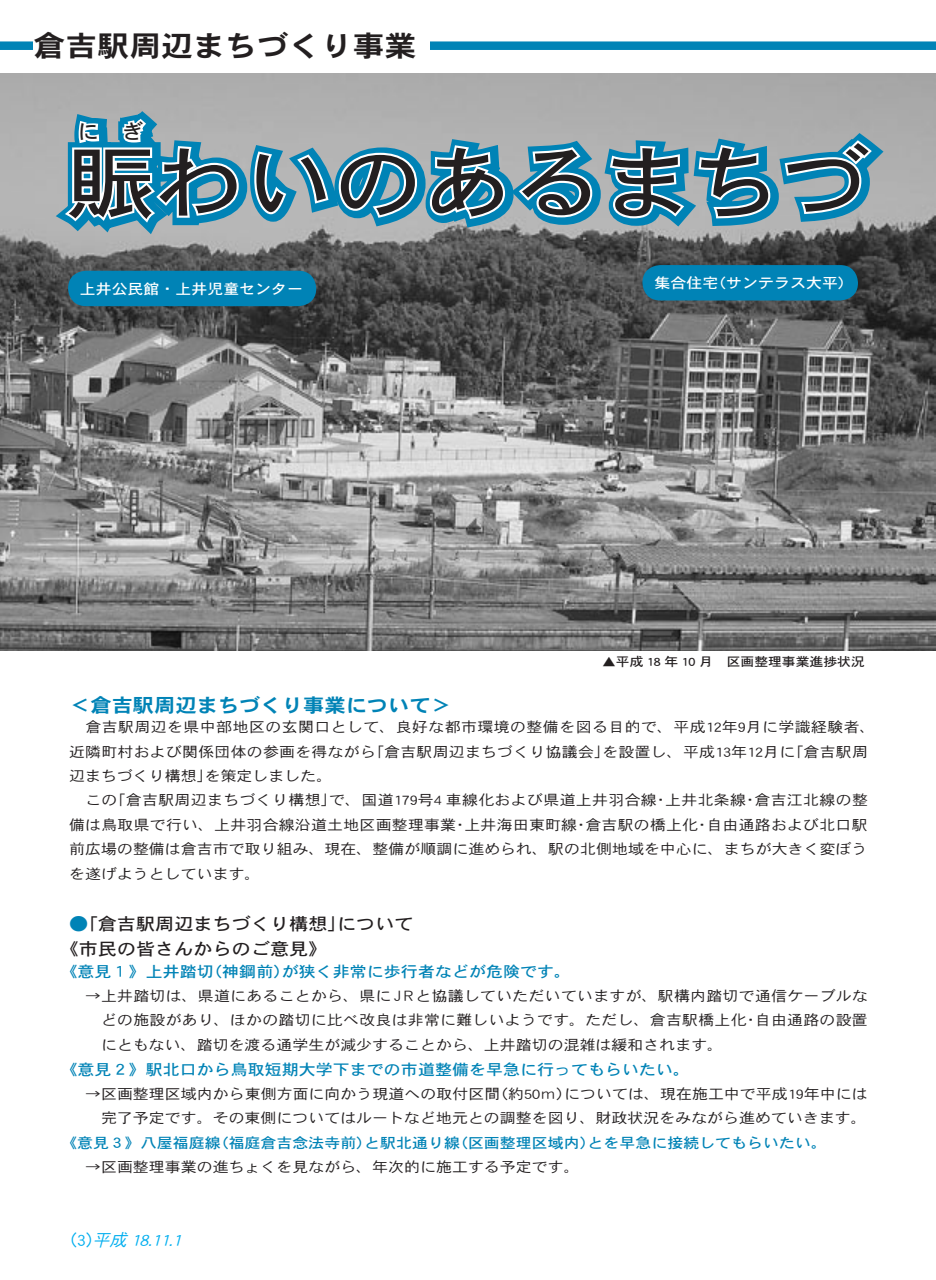
<style>
.page{position:relative;width:936px;height:1280px;background:#fff}
.page>*{position:absolute;margin:0;border:0;box-sizing:border-box;transform-origin:0 0}
.t1{font:80.4px "DFHS Gothic Std W5";color:#231f20;scale:1.11 1}
.t2{font:28.65px "DFHS Gothic Std W7";color:#231f20;scale:1.11 1}
.t3{font:21.3px "DFHS Gothic Std W5";color:#231f20}
.t4{font:19.2px "DFHS Gothic Std W7";color:#0083b6;scale:1.11 1}
.t5{font:17.25px/24.5px "DFHS Gothic Std W5";color:#231f20;scale:1.11 1}
.t6{font:italic 16.95px "DFHS Gothic Std W3";color:#00aeef}
.t7{font:16.95px "DFHS Gothic Std W3";color:#00aeef}
.t8{font:15.3px "DFHS Gothic Std W5";color:#0083b6;scale:1.11 1}
.t9{font:14.4px/24.5px "DFHS Gothic Std W3";letter-spacing:.01em;color:#231f20;scale:1.11 1}
.t10{font:14.4px "DFHS Gothic Std W5";color:#0083b6;scale:1.11 1}
.t11{font:14.4px "DFHS Gothic Std W5";color:#fff;scale:1.11 1}
.t12{font:12.45px "DFHS Gothic Std W5";color:#231f20;scale:1.11 1}
.s1{color:#0083b6}
</style>
<div class="page">
<img style="left:0;top:74px;width:935px;height:577px">
<svg style="left:40px;top:100px;width:854px;height:149px;background:#8cabb7"></svg>
<div style="left:68px;top:271px;width:248px;height:35px;background:#0083b6"></div>
<div style="left:642px;top:265px;width:215px;height:35px;background:#0083b6"></div>
<div style="left:0;top:41px;width:935px;height:9px;background:#0083b6"></div>
<div style="left:34px;top:31px;width:395px;height:34px;background:#fff"></div>
<h2 class="t2" style="left:34px;top:30px;width:346px">倉吉駅周辺まちづくり事業</h2>
<h3 class="t3" style="left:122px;top:120px;width:23px">ぎ</h3>
<h3 class="t3" style="left:78px;top:120px;width:23px">に</h3>
<h1 class="t1" style="left:66px;top:139px;width:806px">賑わいのあるまちづ　</h1>
<p class="t11" style="left:80px;top:281px;width:203px">上井公民館・上井児童センター</p>
<p class="t11" style="left:654px;top:275px;width:59px">集合住宅</p>
<p class="t11" style="left:710px;top:275px;width:131px">（サンテラス大平(</p>
<p class="t12" style="left:602px;top:654px;width:238px">▲平成 18 年 10 月　区画整理事業進捗状況</p>
<h3 class="t4" style="left:69px;top:694px;width:346px">＜倉吉駅周辺まちづくり事業について&lt;</h3>
<p class="t9" style="left:787px;top:714px;width:81px;text-indent:-718px">　倉吉駅周辺を県中部地区の玄関口として、良好な都市環境の整備を図る目的で、平成12年9月に学識経験者、「倉吉駅周</p>
<p class="t9" style="left:205px;top:739px;width:156px;text-indent:-136px">近隣町村および関係団体の参画を得ながらを策定しました。</p>
<p class="t9" style="left:368px;top:739px;width:220px">「倉吉駅周辺まちづくり協議会」</p>
<p class="t9" style="left:602px;top:739px;width:175px">を設置し、平成13年12月に</p>
<p class="t9" style="left:69px;top:763px;width:131px">辺まちづくり構想」</p>
<p class="t9" style="left:110px;top:788px;width:494px">「倉吉駅周辺まちづくり構想で」、国道179号4 車線化および県道上井羽合線</p>
<p class="t9" style="left:754px;top:788px;width:104px">倉吉江北線の整</p>
<p class="t9" style="left:665px;top:788px;width:74px">上井北条線</p>
<p class="t9" style="left:69px;top:788px;width:45px">　この</p>
<p class="t9" style="left:653px;top:788px;width:16px">・</p>
<p class="t9" style="left:742px;top:788px;width:16px">・</p>
<p class="t9" style="left:585px;top:812px;width:103px">倉吉駅の橋上化</p>
<p class="t9" style="left:706px;top:812px;width:147px">自由通路および北口駅</p>
<p class="t9" style="left:69px;top:812px;width:720px">備は鳥取県で行い、上井羽合線沿道土地区画整理事業<br>前広場の整備は倉吉市で取り組み、現在、整備が順調に進められ、駅の北側地域を中心に、まちが大きく変ぼうを遂げようとしています。</p>
<p class="t5" style="left:337px;top:911px;width:70px">について</p>
<p class="t9" style="left:464px;top:812px;width:103px">上井海田東町線</p>
<p class="t9" style="left:452px;top:812px;width:16px">・</p>
<p class="t9" style="left:573px;top:812px;width:16px">・</p>
<p class="t9" style="left:694px;top:812px;width:16px">・</p>
<p class="t5" style="left:60px;top:911px;width:260px;text-indent:10px"><span class="s1">●</span>「倉吉駅周辺まちづくり構想」《市民の皆さんからのご意見《</p>
<p class="t8" style="left:282px;top:964px;width:262px">が狭く非常に歩行者などが危険です。</p>
<p class="t8" style="left:205px;top:964px;width:78px">（神鋼前）</p>
<p class="t8" style="left:61px;top:964px;width:139px">《意見１》上井踏切</p>
<p class="t9" style="left:69px;top:983px;width:721px;text-align:right">　→上井踏切は、県道にあることから、県にＪＲと協議していただいていますが、駅構内踏切で通信ケーブルな自由通路の設置</p>
<p class="t9" style="left:101px;top:1008px;width:583px">どの施設があり、ほかの踏切に比べ改良は非常に難しいようです。ただし、倉吉駅橋上化にともない、踏切を渡る通学生が減少することから、上井踏切の混雑は緩和されます。</p>
<p class="t8" style="left:61px;top:1061px;width:568px">《意見２》駅北口から鳥取短期大学下までの市道整備を早急に行ってもらいたい。</p>
<p class="t9" style="left:564px;top:1081px;width:275px">については、現在施工中で平成19年中には</p>
<p class="t9" style="left:742px;top:1008px;width:16px">・</p>
<p class="t9" style="left:101px;top:1081px;width:691px;text-indent:-32px">　→区画整理区域内から東側方面に向かう現道への取付区間<br>完了予定です。その東側についてはルートなど地元との調整を図り、財政状況をみながら進めていきます。</p>
<p class="t10" style="left:587px;top:1135px;width:217px">とを早急に接続してもらいたい。</p>
<p class="t9" style="left:492px;top:1081px;width:73px">（約50ｍ）</p>
<p class="t10" style="left:213px;top:1135px;width:145px">（福庭倉吉念法寺前）</p>
<p class="t10" style="left:61px;top:1135px;width:145px">《意見３》八屋福庭線</p>
<p class="t9" style="left:69px;top:1154px;width:461px">　→区画整理事業の進ちょくを見ながら、年次的に施工する予定です。</p>
<p class="t10" style="left:364px;top:1135px;width:88px">と駅北通り線</p>
<p class="t10" style="left:452px;top:1135px;width:131px">（区画整理区域内）</p>
<p class="t6" style="left:93px;top:1230px;width:94px">平成 18.11.1</p>
<p class="t7" style="left:60px;top:1230px;width:44px">（）3</p>
</div>
